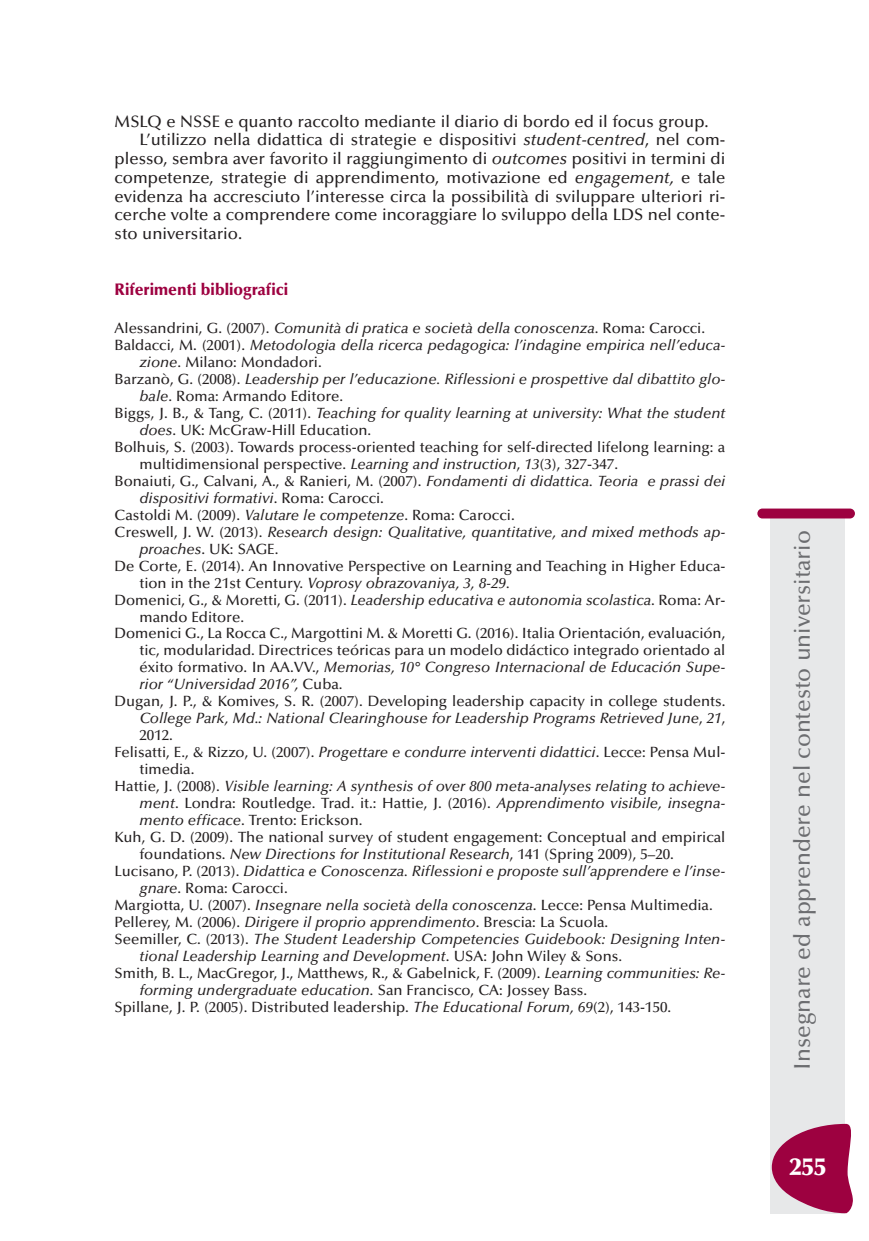
<style>
.page{position:relative;width:869px;height:1241px;background:#fff}
.page>*{position:absolute;margin:0;border:0;box-sizing:border-box;transform-origin:0 0}
.t1{font:900 24.5px "Optima";color:#fff}
.t2{font:500 22.75px "Optima";color:#6c6d70}
.t3{font:500 16.62px "Optima";color:#231f20}
.t4{font:900 16.62px "Optima";color:#9d0140;scale:.95 1}
.t5{font:500 14.88px "Optima";color:#231f20}
.t6{font:italic 500 14.88px "Optima";color:#231f20}
.s1{font-style:italic}
.s2{font-style:normal}
</style>
<div class="page">
<div style="left:770px;top:516px;width:74px;height:697px;background:#e7e8e9"></div>
<div style="left:757px;top:508px;width:97px;height:10px;background:#9d0140;border-radius:5px"></div>
<svg style="left:771px;top:1123px;width:82px;height:89px"></svg>
<p class="t3" style="left:115px;top:115px;width:595px">MSLQ e NSSE e quanto raccolto mediante il diario di bordo ed il focus group.</p>
<p class="t3" style="left:139px;top:133px;width:587px">L’utilizzo nella didattica di strategie e dispositivi <span class="s1">student-centred</span>, nel com-</p>
<p class="t3" style="left:115px;top:152px;width:612px">plesso, sembra aver favorito il raggiungimento di <span class="s1">outcomes</span> positivi in termini di</p>
<p class="t3" style="left:115px;top:171px;width:612px">competenze, strategie di apprendimento, motivazione ed <span class="s1">engagement,</span> e tale</p>
<p class="t3" style="left:115px;top:189px;width:612px">evidenza ha accresciuto l’interesse circa la possibilità di sviluppare ulteriori ri-</p>
<p class="t3" style="left:115px;top:208px;width:612px">cerche volte a comprendere come incoraggiare lo sviluppo della LDS nel conte-</p>
<p class="t3" style="left:115px;top:227px;width:129px">sto universitario.</p>
<p class="t4" style="left:115px;top:283px;width:184px">Riferimenti bibliografici</p>
<p class="t6" style="left:115px;top:322px;width:591px"><span class="s2">Alessandrini, G. (2007).</span> Comunità di pratica e società della conoscenza<span class="s2">. Roma: Carocci.</span></p>
<p class="t6" style="left:115px;top:339px;width:612px"><span class="s2">Baldacci, M. (2001).</span> Metodologia della ricerca pedagogica: l’indagine empirica nell’educa-</p>
<p class="t5" style="left:139px;top:356px;width:184px"><span class="s1">zione</span>. Milano: Mondadori.</p>
<p class="t6" style="left:115px;top:373px;width:612px"><span class="s2">Barzanò, G. (2008).</span> Leadership per l’educazione. Riflessioni e prospettive dal dibattito glo-</p>
<p class="t5" style="left:139px;top:390px;width:205px"><span class="s1">bale</span>. Roma: Armando Editore.</p>
<p class="t6" style="left:115px;top:407px;width:612px"><span class="s2">Biggs, J. B., &amp; Tang, C. (2011).</span> Teaching for quality learning at university: What the student</p>
<p class="t5" style="left:139px;top:424px;width:233px"><span class="s1">does</span>. UK: McGraw-Hill Education.</p>
<p class="t5" style="left:115px;top:441px;width:612px">Bolhuis, S. (2003). Towards process-oriented teaching for self-directed lifelong learning: a</p>
<p class="t5" style="left:139px;top:458px;width:480px">multidimensional perspective. <span class="s1">Learning and instruction</span>, <span class="s1">13</span>(3), 327-347.</p>
<p class="t5" style="left:115px;top:475px;width:612px">Bonaiuti, G., Calvani, A., &amp; Ranieri, M. (2007). <span class="s1">Fondamenti di didattica. Teoria e prassi dei</span></p>
<p class="t6" style="left:139px;top:492px;width:246px">dispositivi formativi<span class="s2">. Roma: Carocci.</span></p>
<p class="t5" style="left:115px;top:509px;width:401px">Castoldi M. (2009). <span class="s1">Valutare le competenze</span>. Roma: Carocci.</p>
<p class="t6" style="left:115px;top:525px;width:612px"><span class="s2">Creswell, J. W. (2013).</span> Research design: Qualitative, quantitative, and mixed methods ap-</p>
<p class="t5" style="left:139px;top:542px;width:140px"><span class="s1">proaches</span>. UK: SAGE.</p>
<p class="t5" style="left:115px;top:559px;width:612px">De Corte, E. (2014). An Innovative Perspective on Learning and Teaching in Higher Educa-</p>
<p class="t6" style="left:139px;top:576px;width:371px"><span class="s2">tion in the 21st Century.</span> Voprosy obrazovaniya, 3, 8-29.</p>
<p class="t5" style="left:115px;top:593px;width:612px">Domenici, G., &amp; Moretti, G. (2011). <span class="s1">Leadership educativa e autonomia scolastica</span>. Roma: Ar-</p>
<p class="t5" style="left:139px;top:610px;width:106px">mando Editore.</p>
<p class="t5" style="left:115px;top:627px;width:612px">Domenici G., La Rocca C., Margottini M. &amp; Moretti G. (2016). Italia Orientación, evaluación,</p>
<p class="t5" style="left:139px;top:644px;width:587px">tic, modularidad. Directrices teóricas para un modelo didáctico integrado orientado al</p>
<p class="t6" style="left:139px;top:661px;width:587px"><span class="s2">éxito formativo. In AA.VV.,</span> Memorias, 10° Congreso Internacional de Educación Supe-</p>
<p class="t6" style="left:139px;top:678px;width:204px">rior “Universidad 2016”, <span class="s2">Cuba.</span></p>
<p class="t5" style="left:115px;top:695px;width:612px">Dugan, J. P., &amp; Komives, S. R. (2007). Developing leadership capacity in college students.</p>
<p class="t6" style="left:139px;top:712px;width:587px">College Park, Md.: National Clearinghouse for Leadership Programs Retrieved June<span class="s2">,</span> 21<span class="s2">,</span></p>
<p class="t5" style="left:139px;top:729px;width:35px">2012.</p>
<p class="t5" style="left:115px;top:746px;width:612px">Felisatti, E., &amp; Rizzo, U. (2007). <span class="s1">Progettare e condurre interventi didattici</span>. Lecce: Pensa Mul-</p>
<p class="t5" style="left:139px;top:763px;width:56px">timedia.</p>
<p class="t6" style="left:115px;top:780px;width:612px"><span class="s2">Hattie, J. (2008).</span> Visible learning: A synthesis of over 800 meta-analyses relating to achieve-</p>
<p class="t5" style="left:139px;top:797px;width:587px"><span class="s1">ment</span>. Londra: Routledge. Trad. it.: Hattie, J. (2016). <span class="s1">Apprendimento visibile, insegna-</span></p>
<p class="t5" style="left:139px;top:814px;width:224px"><span class="s1">mento efficace</span>. Trento: Erickson.</p>
<p class="t5" style="left:115px;top:831px;width:612px">Kuh, G. D. (2009). The national survey of student engagement: Conceptual and empirical</p>
<p class="t6" style="left:139px;top:848px;width:536px"><span class="s2">foundations.</span> New Directions for Institutional Research<span class="s2">, 141 (Spring 2009), 5–20.</span></p>
<p class="t6" style="left:114px;top:864px;width:612px"><span class="s2">Lucisano, P. (2013).</span> Didattica e Conoscenza. Riflessioni e proposte sull’apprendere e l’inse-</p>
<p class="t5" style="left:139px;top:881px;width:150px"><span class="s1">gnare</span>. Roma: Carocci.</p>
<p class="t5" style="left:114px;top:898px;width:599px">Margiotta, U. (2007). <span class="s1">Insegnare nella società della conoscenza</span>. Lecce: Pensa Multimedia.</p>
<p class="t5" style="left:114px;top:915px;width:495px">Pellerey, M. (2006). <span class="s1">Dirigere il proprio apprendimento</span>. Brescia: La Scuola.</p>
<p class="t6" style="left:114px;top:932px;width:612px"><span class="s2">Seemiller, C. (2013).</span> The Student Leadership Competencies Guidebook: Designing Inten-</p>
<p class="t6" style="left:139px;top:949px;width:484px">tional Leadership Learning and Development<span class="s2">. USA: John Wiley &amp; Sons.</span></p>
<p class="t5" style="left:114px;top:966px;width:612px">Smith, B. L., MacGregor, J., Matthews, R., &amp; Gabelnick, F. (2009). <span class="s1">Learning communities: Re-</span></p>
<p class="t6" style="left:139px;top:983px;width:449px">forming undergraduate education. <span class="s2">San Francisco, CA: Jossey Bass.</span></p>
<p class="t5" style="left:114px;top:1000px;width:558px">Spillane, J. P. (2005). Distributed leadership. <span class="s1">The Educational Forum, 69</span>(2), 143-150.</p>
<h2 class="t2" style="left:792px;top:1069px;width:540px;rotate:-90deg">Insegnare ed apprendere nel contesto universitario</h2>
<h1 class="t1" style="left:789px;top:1156px;width:38px">255</h1>
</div>
